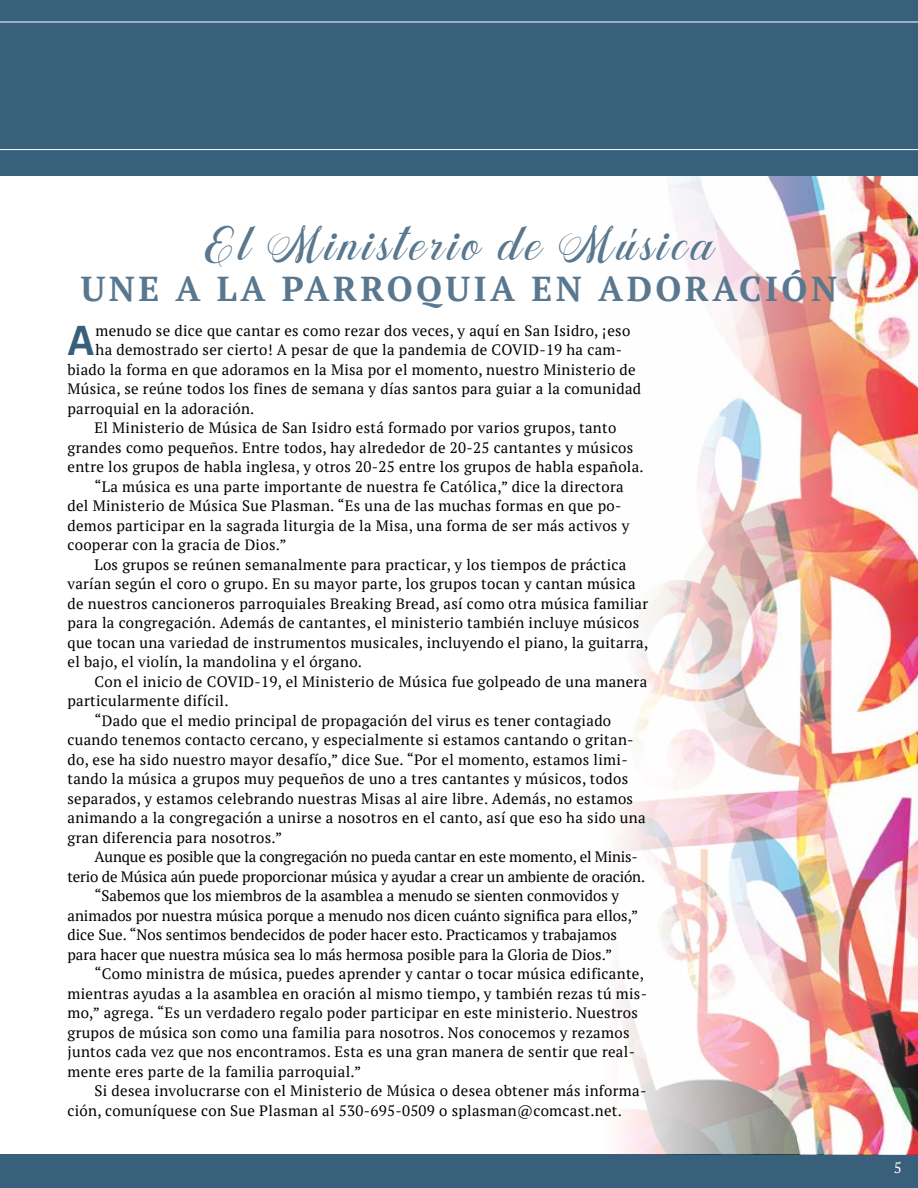
<style>
.page{position:relative;width:918px;height:1188px;background:#fff}
.page>*{position:absolute;margin:0;border:0;box-sizing:border-box;transform-origin:0 0}
.t1{font:700 45.3px "Alegreya Sans";color:#39607a}
.t2{font:40.5px "Gullever Font";letter-spacing:.1em;color:#59778e}
.t3{font:700 34.5px "PT Serif";letter-spacing:.1em;color:#59778e}
.t4{font:15px "PT Serif";letter-spacing:.02em;color:#000}
.t5{font:15px "PT Serif";color:#000}
.t6{font:15px "PT Serif";letter-spacing:-.01em;color:#000}
.t7{font:15px "PT Serif";color:#fff}
</style>
<div class="page">
<div style="left:0;top:1154px;width:918px;height:34px;background:#39607a"></div>
<div style="left:0;top:0;width:918px;height:176px;background:#39607a"></div>
<hr style="left:0;top:22px;width:918px;height:1px;background:#fff">
<hr style="left:0;top:149px;width:918px;height:1px;background:#fff">
<img style="left:620px;top:176px;width:298px;height:978px">
<h2 class="t2" style="left:205px;top:222px;width:509px">El Ministerio de Música</h2>
<h3 class="t3" style="left:81px;top:266px;width:758px">UNE A LA PARROQUIA EN ADORACIÓN</h3>
<h1 class="t1" style="left:68px;top:307px;width:29px">A</h1>
<p class="t4" style="left:96px;top:321px;width:536px">menudo se dice que cantar es como rezar dos veces, y aquí en San Isidro, ¡eso</p>
<p class="t4" style="left:96px;top:340px;width:528px">ha demostrado ser cierto! A pesar de que la pandemia de COVID-19 ha cam-</p>
<p class="t4" style="left:67px;top:360px;width:570px">biado la forma en que adoramos en la Misa por el momento, nuestro Ministerio de</p>
<p class="t4" style="left:67px;top:379px;width:575px">Música, se reúne todos los fines de semana y días santos para guiar a la comunidad</p>
<p class="t4" style="left:67px;top:399px;width:189px">parroquial en la adoración.</p>
<p class="t4" style="left:94px;top:418px;width:523px">El Ministerio de Música de San Isidro está formado por varios grupos, tanto</p>
<p class="t4" style="left:67px;top:438px;width:567px">grandes como pequeños. Entre todos, hay alrededor de 20-25 cantantes y músicos</p>
<p class="t4" style="left:67px;top:457px;width:578px">entre los grupos de habla inglesa, y otros 20-25 entre los grupos de habla española.</p>
<p class="t4" style="left:94px;top:477px;width:531px">“La música es una parte importante de nuestra fe Católica,” dice la directora</p>
<p class="t4" style="left:67px;top:496px;width:556px">del Ministerio de Música Sue Plasman. “Es una de las muchas formas en que po-</p>
<p class="t4" style="left:67px;top:516px;width:563px">demos participar en la sagrada liturgia de la Misa, una forma de ser más activos y</p>
<p class="t4" style="left:67px;top:535px;width:221px">cooperar con la gracia de Dios.”</p>
<p class="t4" style="left:94px;top:555px;width:533px">Los grupos se reúnen semanalmente para practicar, y los tiempos de práctica</p>
<p class="t4" style="left:67px;top:574px;width:570px">varían según el coro o grupo. En su mayor parte, los grupos tocan y cantan música</p>
<p class="t4" style="left:67px;top:594px;width:582px">de nuestros cancioneros parroquiales Breaking Bread, así como otra música familiar</p>
<p class="t4" style="left:67px;top:613px;width:573px">para la congregación. Además de cantantes, el ministerio también incluye músicos</p>
<p class="t4" style="left:67px;top:633px;width:582px">que tocan una variedad de instrumentos musicales, incluyendo el piano, la guitarra,</p>
<p class="t4" style="left:67px;top:652px;width:296px">el bajo, el violín, la mandolina y el órgano.</p>
<p class="t4" style="left:94px;top:672px;width:554px">Con el inicio de COVID-19, el Ministerio de Música fue golpeado de una manera</p>
<p class="t4" style="left:67px;top:691px;width:163px">particularmente difícil.</p>
<p class="t4" style="left:94px;top:711px;width:518px">“Dado que el medio principal de propagación del virus es tener contagiado</p>
<p class="t4" style="left:67px;top:730px;width:568px">cuando tenemos contacto cercano, y especialmente si estamos cantando o gritan-</p>
<p class="t4" style="left:67px;top:750px;width:562px">do, ese ha sido nuestro mayor desafío,” dice Sue. “Por el momento, estamos limi-</p>
<p class="t4" style="left:67px;top:769px;width:562px">tando la música a grupos muy pequeños de uno a tres cantantes y músicos, todos</p>
<p class="t4" style="left:67px;top:789px;width:567px">separados, y estamos celebrando nuestras Misas al aire libre. Además, no estamos</p>
<p class="t4" style="left:67px;top:808px;width:580px">animando a la congregación a unirse a nosotros en el canto, así que eso ha sido una</p>
<p class="t4" style="left:67px;top:828px;width:216px">gran diferencia para nosotros.”</p>
<p class="t6" style="left:94px;top:847px;width:545px">Aunque es posible que la congregación no pueda cantar en este momento, el Minis-</p>
<p class="t6" style="left:67px;top:867px;width:579px">terio de Música aún puede proporcionar música y ayudar a crear un ambiente de oración.</p>
<p class="t5" style="left:94px;top:886px;width:526px">“Sabemos que los miembros de la asamblea a menudo se sienten conmovidos y</p>
<p class="t5" style="left:67px;top:906px;width:572px">animados por nuestra música porque a menudo nos dicen cuánto significa para ellos,”</p>
<p class="t5" style="left:67px;top:925px;width:551px">dice Sue. “Nos sentimos bendecidos de poder hacer esto. Practicamos y trabajamos</p>
<p class="t5" style="left:67px;top:945px;width:546px">para hacer que nuestra música sea lo más hermosa posible para la Gloria de Dios.”</p>
<p class="t4" style="left:94px;top:964px;width:551px">“Como ministra de música, puedes aprender y cantar o tocar música edificante,</p>
<p class="t4" style="left:67px;top:984px;width:581px">mientras ayudas a la asamblea en oración al mismo tiempo, y también rezas tú mis-</p>
<p class="t4" style="left:67px;top:1003px;width:572px">mo,” agrega. “Es un verdadero regalo poder participar en este ministerio. Nuestros</p>
<p class="t4" style="left:67px;top:1023px;width:564px">grupos de música son como una familia para nosotros. Nos conocemos y rezamos</p>
<p class="t4" style="left:67px;top:1042px;width:569px">juntos cada vez que nos encontramos. Esta es una gran manera de sentir que real-</p>
<p class="t4" style="left:67px;top:1062px;width:295px">mente eres parte de la familia parroquial.”</p>
<p class="t4" style="left:94px;top:1081px;width:553px">Si desea involucrarse con el Ministerio de Música o desea obtener más informa-</p>
<p class="t4" style="left:67px;top:1101px;width:556px">ción, comuníquese con Sue Plasman al 530-695-0509 o splasman@comcast.net.</p>
<p class="t7" style="left:894px;top:1158px;width:9px">5</p>
</div>
